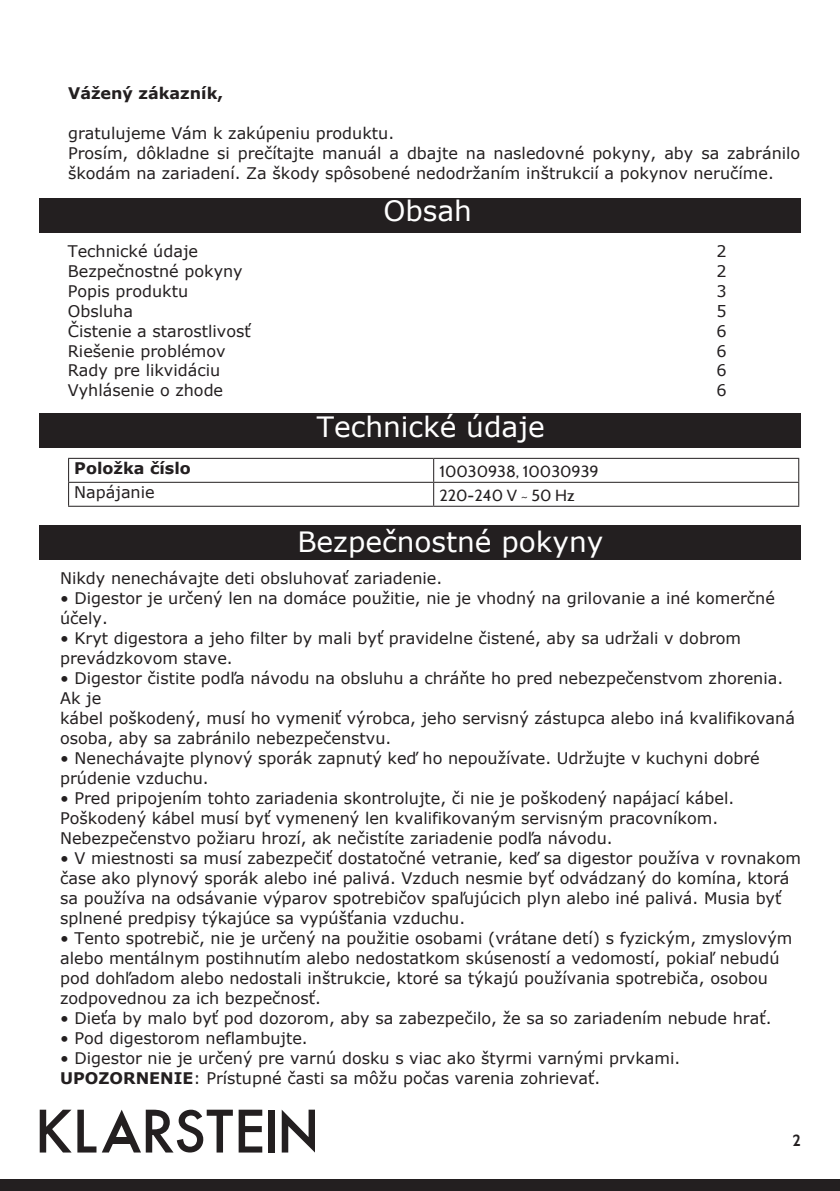
<style>
.page{position:relative;width:840px;height:1191px;background:#fff}
.page>*{position:absolute;margin:0;border:0;box-sizing:border-box;transform-origin:0 0}
.t1{font:28px "Verdana";color:#fff}
.t2{font:16px/20px "Verdana";color:#231f20}
.t3{font:16px "Cabin";color:#231f20}
.t4{font:700 16px "Verdana";color:#231f20}
.t5{font:700 16px "Cabin";color:#231f20}
.s1{font-weight:700}
</style>
<div class="page">
<div style="left:0;top:1179px;width:839px;height:12px;background:#231f20"></div>
<svg style="left:40px;top:1109px;width:56px;height:43px"></svg>
<div style="left:268px;top:1109px;width:7px;height:43px;background:#231f20"></div>
<svg style="left:102px;top:1109px;width:160px;height:43px"></svg>
<div style="left:110px;top:1137px;width:23px;height:6px;background:#231f20"></div>
<svg style="left:281px;top:1109px;width:34px;height:43px"></svg>
<div style="left:40px;top:198px;width:760px;height:34px;background:#231f20"></div>
<div style="left:40px;top:413px;width:760px;height:34px;background:#231f20"></div>
<div style="left:40px;top:525px;width:760px;height:35px;background:#231f20"></div>
<hr style="left:68px;top:458px;width:365px;height:1px;background:#231f20">
<hr style="left:433px;top:458px;width:365px;height:1px;background:#231f20">
<hr style="left:68px;top:482px;width:365px;height:1px;background:#231f20">
<svg style="left:68px;top:459px;width:1px;height:47px"></svg>
<hr style="left:433px;top:482px;width:365px;height:1px;background:#231f20">
<svg style="left:433px;top:459px;width:1px;height:47px"></svg>
<hr style="left:68px;top:506px;width:365px;height:1px;background:#231f20">
<hr style="left:433px;top:506px;width:365px;height:1px;background:#231f20">
<p class="t4" style="left:68px;top:81px;width:156px">Vážený zákazník,</p>
<p class="t2" style="left:68px;top:123px;width:733px">gratulujeme Vám k zakúpeniu produktu.<br>Prosím, dôkladne si prečítajte manuál a dbajte na nasledovné pokyny, aby sa zabránilo škodám na zariadení. Za škody spôsobené nedodržaním inštrukcií a pokynov neručíme.</p>
<h1 class="t1" style="left:383px;top:191px;width:90px">Obsah</h1>
<p class="t2" style="left:68px;top:241px;width:132px">Technické údaje</p>
<p class="t2" style="left:716px;top:241px;width:12px">2</p>
<p class="t2" style="left:68px;top:261px;width:176px">Bezpečnostné pokyny</p>
<p class="t2" style="left:716px;top:261px;width:12px">2</p>
<p class="t2" style="left:68px;top:281px;width:122px">Popis produktu</p>
<p class="t2" style="left:716px;top:281px;width:12px">3</p>
<p class="t2" style="left:68px;top:301px;width:67px">Obsluha</p>
<p class="t2" style="left:716px;top:301px;width:12px">5</p>
<p class="t2" style="left:68px;top:320px;width:184px">Čistenie a starostlivosť</p>
<p class="t2" style="left:716px;top:320px;width:12px">6</p>
<p class="t2" style="left:68px;top:340px;width:159px">Riešenie problémov</p>
<p class="t2" style="left:716px;top:340px;width:12px">6</p>
<p class="t2" style="left:68px;top:360px;width:154px">Rady pre likvidáciu</p>
<p class="t2" style="left:716px;top:360px;width:12px">6</p>
<p class="t2" style="left:68px;top:380px;width:157px">Vyhlásenie o zhode</p>
<p class="t2" style="left:716px;top:380px;width:12px">6</p>
<h1 class="t1" style="left:316px;top:407px;width:229px">Technické údaje</h1>
<p class="t4" style="left:74px;top:457px;width:118px">Položka číslo</p>
<p class="t3" style="left:439px;top:461px;width:161px">10030938, 10030939</p>
<p class="t2" style="left:74px;top:482px;width:82px">Napájanie</p>
<p class="t3" style="left:439px;top:485px;width:137px">220-240 V ~ 50 Hz</p>
<h1 class="t1" style="left:297px;top:523px;width:307px">Bezpečnostné pokyny</h1>
<p class="t2" style="left:60px;top:568px;width:383px">Nikdy nenechávajte deti obsluhovať zariadenie.</p>
<p class="t2" style="left:60px;top:588px;width:715px">• Digestor je určený len na domáce použitie, nie je vhodný na grilovanie a iné komerčné účely.</p>
<p class="t2" style="left:60px;top:628px;width:682px">• Kryt digestora a jeho filter by mali byť pravidelne čistené, aby sa udržali v dobrom prevádzkovom stave.</p>
<p class="t2" style="left:60px;top:668px;width:736px">• Digestor čistite podľa návodu na obsluhu a chráňte ho pred nebezpečenstvom zhorenia.<br>Ak je<br>kábel poškodený, musí ho vymeniť výrobca, jeho servisný zástupca alebo iná kvalifikovaná osoba, aby sa zabránilo nebezpečenstvu.</p>
<p class="t2" style="left:60px;top:748px;width:700px">• Nenechávajte plynový sporák zapnutý keď ho nepoužívate. Udržujte v kuchyni dobré prúdenie vzduchu.</p>
<p class="t2" style="left:60px;top:788px;width:675px">• Pred pripojením tohto zariadenia skontrolujte, či nie je poškodený napájací kábel.<br>Poškodený kábel musí byť vymenený len kvalifikovaným servisným pracovníkom.<br>Nebezpečenstvo požiaru hrozí, ak nečistíte zariadenie podľa návodu.</p>
<p class="t2" style="left:60px;top:848px;width:742px">• V miestnosti sa musí zabezpečiť dostatočné vetranie, keď sa digestor používa v rovnakom čase ako plynový sporák alebo iné palivá. Vzduch nesmie byť odvádzaný do komína, ktorá sa používa na odsávanie výparov spotrebičov spaľujúcich plyn alebo iné palivá. Musia byť splnené predpisy týkajúce sa vypúšťania vzduchu.</p>
<p class="t2" style="left:60px;top:928px;width:733px">• Tento spotrebič, nie je určený na použitie osobami (vrátane detí) s fyzickým, zmyslovým alebo mentálnym postihnutím alebo nedostatkom skúseností a vedomostí, pokiaľ nebudú pod dohľadom alebo nedostali inštrukcie, ktoré sa týkajú používania spotrebiča, osobou zodpovednou za ich bezpečnosť.</p>
<p class="t2" style="left:60px;top:1008px;width:712px">• Dieťa by malo byť pod dozorom, aby sa zabezpečilo, že sa so zariadením nebude hrať.</p>
<p class="t2" style="left:60px;top:1028px;width:249px">• Pod digestorom neflambujte.</p>
<p class="t2" style="left:60px;top:1048px;width:621px">• Digestor nie je určený pre varnú dosku s viac ako štyrmi varnými prvkami.<br><span class="s1">UPOZORNENIE</span>: Prístupné časti sa môžu počas varenia zohrievať.</p>
<p class="t5" style="left:792px;top:1130px;width:10px">2</p>
</div>
